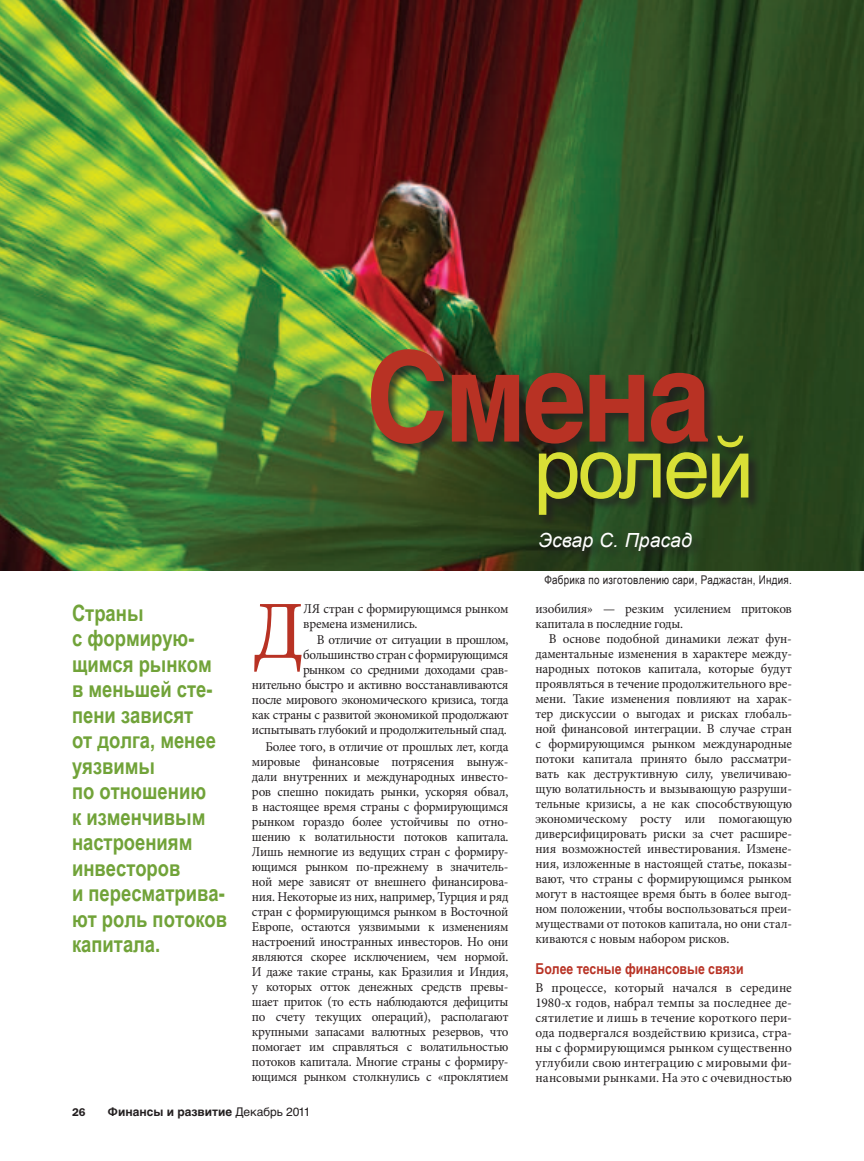
<style>
.page{position:relative;width:864px;height:1161px;background:#fff}
.page>*{position:absolute;margin:0;border:0;box-sizing:border-box;transform-origin:0 0}
.t1{font:700 125.4px "Helvetica Cyr";letter-spacing:-.035em;color:#b83224;scale:.91 1}
.t2{font:84px "Helvetica Cyr Upright";letter-spacing:-.035em;color:#d9e036}
.t3{font:82.8px "Minion Pro";color:#b83224}
.t4{font:700 22.5px/25.5px "Arial Narrow";color:#71a339}
.t5{font:italic 19.5px "Arial";color:#fff}
.t6{font:700 15px "Arial Narrow";color:#b83224}
.t7{font:13.5px/15px "Minion Pro";letter-spacing:-.02em;color:#231f20;text-align:justify}
.t8{font:12px "Arial Narrow";letter-spacing:.02em;color:#231f20}
.t9{font:700 12px "Helvetica Cyr";color:#231f20}
.t10{font:600 11.25px "ITC Franklin Gothic Std";color:#231f20}
.s1{font-family:"Helvetica Cyr Upright";font-weight:400}
</style>
<div class="page">
<img style="left:0;top:0;width:864px;height:571px">
<div style="left:370px;top:349px;width:350px;height:107px;background:#231f20;opacity:.75"></div>
<div style="left:539px;top:533px;width:165px;height:30px;background:#231f20;opacity:.75"></div>
<div style="left:538px;top:435px;width:223px;height:92px;background:#231f20;opacity:.75"></div>
<h1 class="t1" style="left:366px;top:326px;width:381px">Смена</h1>
<h2 class="t2" style="left:534px;top:421px;width:221px">ролей</h2>
<h3 class="t5" style="left:539px;top:528px;width:155px">Эсвар С. Прасад</h3>
<h3 class="t4" style="left:72px;top:599px;width:157px">Страны<br>с формирую&shy;щимся рынком в меньшей сте&shy;пени зависят<br>от долга, менее уязвимы<br>по отношению<br>к изменчивым настроениям инвесторов<br>и пересматрива&shy;ют роль потоков капитала.</h3>
<h3 class="t3" style="left:252px;top:576px;width:54px">Д</h3>
<p class="t7" style="left:303px;top:601px;width:207px">ля стран с формирующимся рынком времена изменились.</p>
<p class="t7" style="left:252px;top:633px;width:258px;text-align:right">В отличие от ситуации в прошлом, большинство стран с формирующимся<br>рынком со средними доходами срав&shy;нительно быстро и активно восстанавливаются после мирового экономического кризиса, тогда как страны с развитой экономикой продолжают испытывать глубокий и продолжительный спад.</p>
<p class="t7" style="left:252px;top:739px;width:258px;text-indent:14px">Более того, в отличие от прошлых лет, когда мировые финансовые потрясения вынуж&shy;дали внутренних и международных инвесто&shy;ров спешно покидать рынки, ускоряя обвал, в настоящее время страны с формирующимся рынком гораздо более устойчивы по отно&shy;шению к волатильности потоков капитала.<br>Лишь немногие из ведущих стран с формиру&shy;ющимся рынком по-прежнему в значитель&shy;ной мере зависят от внешнего финансирова&shy;ния. Некоторые из них, например, Турция и ряд стран с формирующимся рынком в Восточной Европе, остаются уязвимыми к изменениям настроений иностранных инвесторов. Но они являются скорее исключением, чем нормой.<br>И даже такие страны, как Бразилия и Индия, у которых отток денежных средств превы&shy;шает приток (то есть наблюдаются дефициты по счету текущих операций), располагают крупными запасами валютных резервов, что помогает им справляться с волатильностью потоков капитала. Многие страны с формиру&shy;ющимся рынком столкнулись с «проклятием</p>
<p class="t10" style="left:72px;top:1106px;width:15px">26</p>
<p class="t9" style="left:108px;top:1105px;width:204px">Финансы и развитие <span class="s1">Декабрь 2011</span></p>
<p class="t8" style="left:545px;top:571px;width:249px">Фабрика по изготовлению сари, Раджастан, Индия.</p>
<p class="t7" style="left:535px;top:601px;width:258px">изобилия» — резким усилением притоков капитала в последние годы.</p>
<p class="t7" style="left:535px;top:631px;width:258px;text-indent:14px">В основе подобной динамики лежат фун&shy;даментальные изменения в характере между&shy;народных потоков капитала, которые будут проявляться в течение продолжительного вре&shy;мени. Такие изменения повлияют на харак&shy;тер дискуссии о выгодах и рисках глобаль&shy;ной финансовой интеграции. В случае стран с формирующимся рынком международные потоки капитала принято было рассматри&shy;вать как деструктивную силу, увеличиваю&shy;щую волатильность и вызывающую разруши&shy;тельные кризисы, а не как способствующую экономическому росту или помогающую диверсифицировать риски за счет расшире&shy;ния возможностей инвестирования. Измене&shy;ния, изложенные в настоящей статье, показы&shy;вают, что страны с формирующимся рынком могут в настоящее время быть в более выгод&shy;ном положении, чтобы воспользоваться преи&shy;муществами от потоков капитала, но они стал&shy;киваются с новым набором рисков.</p>
<p class="t6" style="left:536px;top:957px;width:210px">Более тесные финансовые связи</p>
<p class="t7" style="left:536px;top:980px;width:258px">В процессе, который начался в середине 1980-х годов, набрал темпы за последнее де&shy;сятилетие и лишь в течение короткого пери&shy;ода подвергался воздействию кризиса, стра&shy;ны с формирующимся рынком существенно углубили свою интеграцию с мировыми фи&shy;нансовыми рынками. На это с очевидностью</p>
</div>
